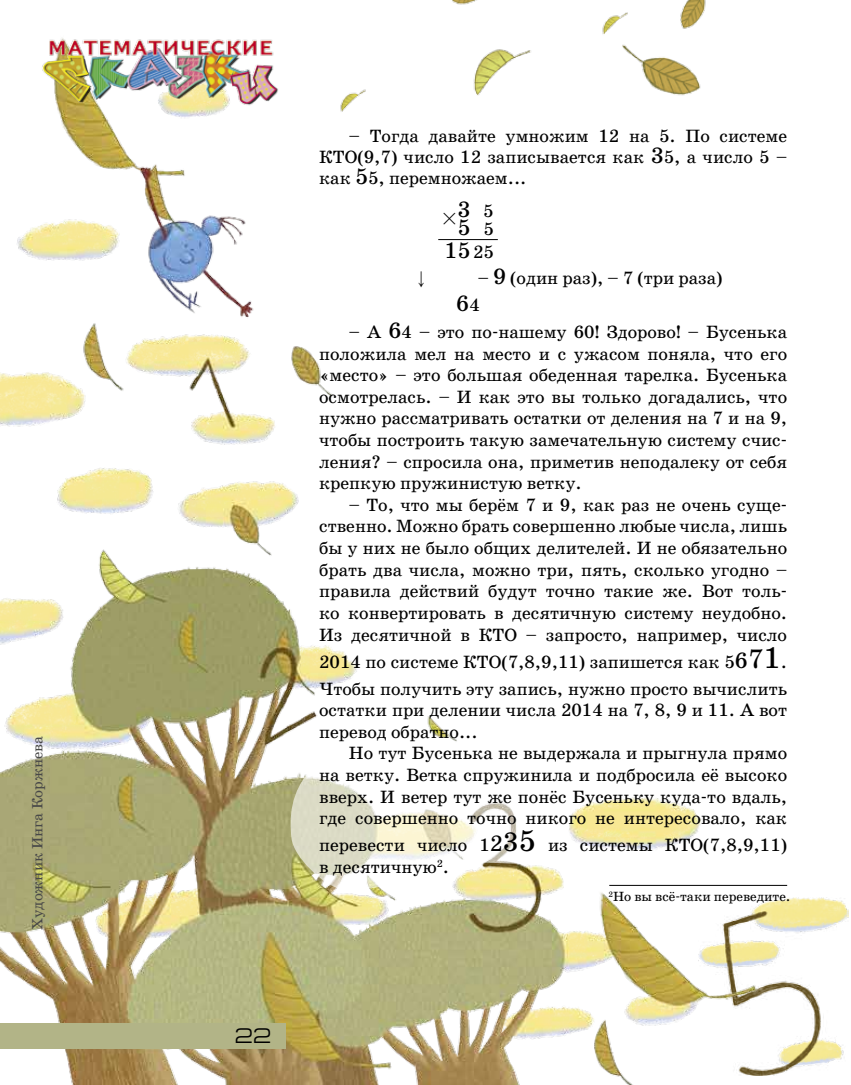
<style>
.page{position:relative;width:851px;height:1085px;background:#fff}
.page>*{position:absolute;margin:0;border:0;box-sizing:border-box;transform-origin:0 0}
.t1{font:22.5px/18.3px "School Book C";color:#000}
.t2{font:21px "Europe Ext";color:#000}
.t3{font:18px/21.6px "School Book C";color:#000;text-align:justify}
.t4{font:15px "School Book AC";color:#484848}
.t5{font:13.5px "School Book C";color:#000}
.s1{font-size:22.5px}
.s2{font-size:18px}
.s3{font-size:27px}
.s4{font-size:30px}
</style>
<div class="page">
<img style="left:829px;top:899px;width:19px;height:163px">
<img style="left:0;top:128px;width:829px;height:956px">
<svg style="left:289px;top:759px;width:270px;height:132px"></svg>
<div style="left:0;top:1023px;width:285px;height:25px;background:#b2b487"></div>
<hr style="left:609px;top:884px;width:178px;height:1px;background:#000">
<hr style="left:438px;top:239px;width:59px;height:1px;background:#000">
<img style="left:42px;top:38px;width:236px;height:90px">
<img style="left:340px;top:0;width:366px;height:112px">
<svg style="left:418px;top:271px;width:6px;height:16px"></svg>
<svg style="left:443px;top:213px;width:12px;height:11px"></svg>
<p class="t4" style="left:29px;top:930px;width:196px;rotate:-90deg">Художник Инга Коржнева</p>
<p class="t3" style="left:319px;top:125px;width:469px;text-indent:30px">– Тогда давайте умножим 12 на 5. По системе КТО(9,7) число 12 записывается как <span class="s1">3</span>5, а число 5 – как <span class="s1">5</span>5, перемножаем...</p>
<p class="t1" style="left:457px;top:200px;width:38px">3 <span class="s2">5<br></span>5 <span class="s2">5</span></p>
<p class="t1" style="left:444px;top:241px;width:51px">15 <span class="s2">25</span></p>
<p class="t3" style="left:477px;top:267px;width:246px">– <span class="s1">9</span> (один раз), – 7 (три раза)</p>
<p class="t1" style="left:456px;top:294px;width:25px">6<span class="s2">4</span></p>
<p class="t3" style="left:319px;top:321px;width:469px;text-indent:30px">– А <span class="s1">6</span>4 – это по-нашему 60! Здорово! – Бусенька положила мел на место и с ужасом поняла, что его «место» – это большая обеденная тарелка. Бусенька осмотрелась. – И как это вы только догадались, что нужно рассматривать остатки от деления на 7 и на 9, чтобы построить такую замечательную систему счис&shy;ления? – спросила она, приметив неподалеку от себя крепкую пружинистую ветку.</p>
<p class="t3" style="left:319px;top:494px;width:469px;text-indent:30px">– То, что мы берём 7 и 9, как раз не очень суще&shy;ственно. Можно брать совершенно любые числа, лишь бы у них не было общих делителей. И не обязательно брать два числа, можно три, пять, сколько угодно – правила действий будут точно такие же. Вот толь&shy;ко конвертировать в десятичную систему неудобно.<br>Из десятичной в КТО – запросто, например, число</p>
<p class="t3" style="left:319px;top:648px;width:469px;line-height:27px">2014 по системе КТО(7,8,9,11) запишется как 5<span class="s1">6</span><span class="s3">7</span><span class="s4">1</span>.<br>Чтобы получить эту запись, нужно просто вычислить</p>
<p class="t3" style="left:319px;top:699px;width:469px">остатки при делении числа 2014 на 7, 8, 9 и 11. А вот перевод обратно...</p>
<p class="t3" style="left:319px;top:742px;width:469px;text-indent:30px">Но тут Бусенька не выдержала и прыгнула прямо на ветку. Ветка спружинила и подбросила её высоко вверх. И ветер тут же понёс Бусеньку куда-то вдаль, где совершенно точно никого не интересовало, как</p>
<p class="t3" style="left:319px;top:834px;width:469px">перевести число 1<span class="s1">2</span><span class="s3">3</span><span class="s4">5</span> из системы КТО(7,8,9,11) в десятичную<sup>2</sup>.</p>
<p class="t5" style="left:608px;top:889px;width:184px"><sup>2</sup>Но вы всё-таки переведите.</p>
<p class="t2" style="left:235px;top:1024px;width:38px">22</p>
</div>
